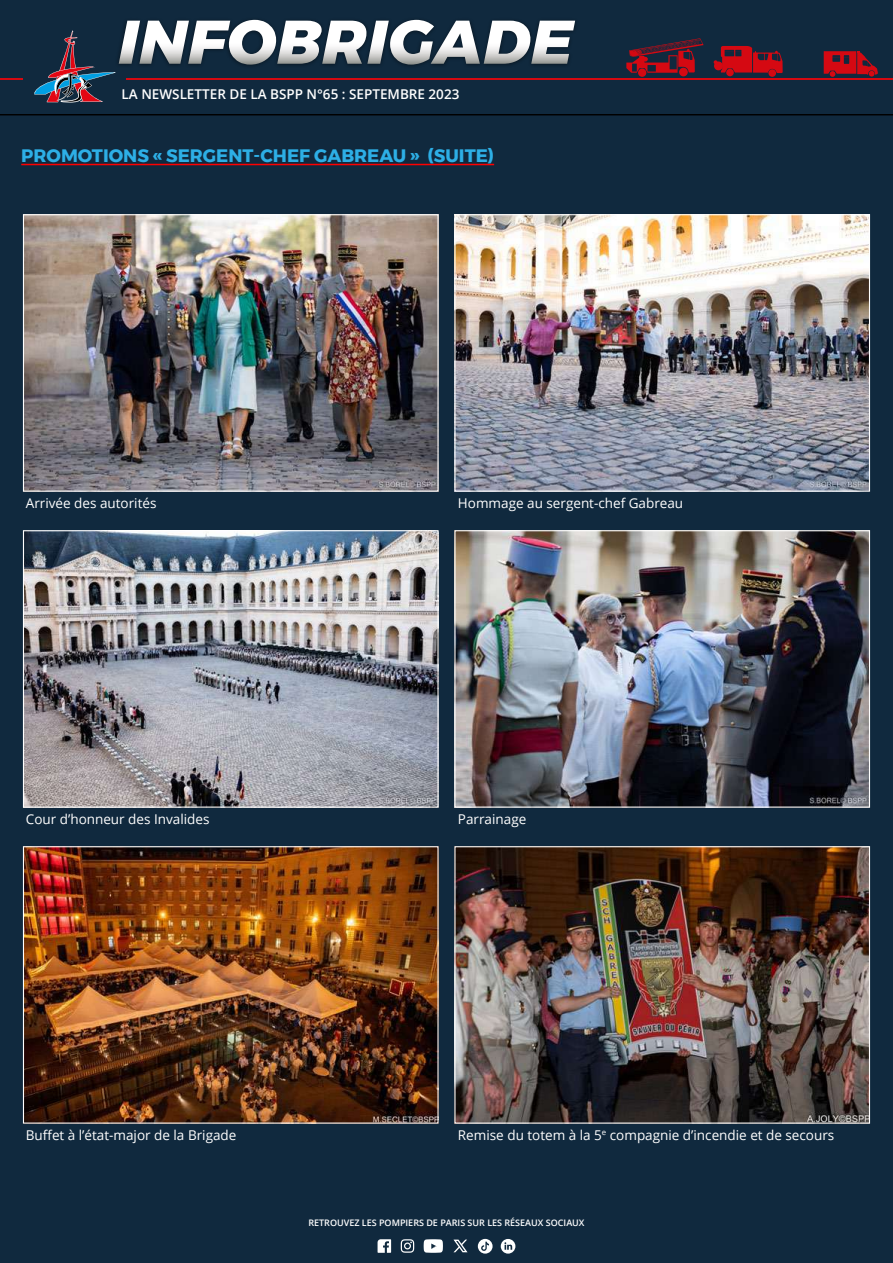
<style>
.page{position:relative;width:893px;height:1263px;background:#fff}
.page>*{position:absolute;margin:0;border:0;box-sizing:border-box;transform-origin:0 0}
.t1{font:italic 800 61.5px "Montserrat";letter-spacing:.01em;color:#fff}
.t2{font:700 18px "Montserrat";color:#2dafe6}
.t3{font:13.5px "Open Sans";color:#fff}
.t4{font:600 13.5px "Open Sans";color:#fff}
.t5{font:600 9px "Open Sans";color:#fff}
</style>
<div class="page">
<div style="left:0;top:114px;width:893px;height:1094px;background:#10293e"></div>
<div style="left:0;top:0;width:893px;height:114px;background:#10293e"></div>
<svg style="left:34px;top:31px;width:81px;height:72px"></svg>
<hr style="left:127px;top:78px;width:766px;height:2px;background:#d50911">
<hr style="left:0;top:78px;width:23px;height:2px;background:#d50911">
<div style="left:115px;top:17px;width:464px;height:52px;background:#000;opacity:.5"></div>
<svg style="left:824px;top:51px;width:54px;height:26px"></svg>
<svg style="left:714px;top:46px;width:69px;height:31px"></svg>
<svg style="left:626px;top:38px;width:78px;height:39px"></svg>
<div style="left:0;top:1208px;width:893px;height:55px;background:#10293e"></div>
<svg style="left:378px;top:1239px;width:13px;height:14px"></svg>
<svg style="left:401px;top:1239px;width:13px;height:14px"></svg>
<svg style="left:424px;top:1239px;width:19px;height:14px"></svg>
<svg style="left:478px;top:1239px;width:15px;height:14px"></svg>
<svg style="left:501px;top:1239px;width:14px;height:14px"></svg>
<svg style="left:453px;top:1239px;width:14px;height:13px"></svg>
<hr style="left:21px;top:164px;width:473px;height:1px;background:#f00">
<img style="left:25px;top:216px;width:412px;height:274px">
<div style="left:23px;top:214px;width:416px;height:278px;border:1px solid #fff"></div>
<img style="left:25px;top:532px;width:412px;height:274px">
<div style="left:23px;top:530px;width:416px;height:278px;border:1px solid #fff"></div>
<img style="left:25px;top:848px;width:412px;height:274px">
<div style="left:23px;top:846px;width:416px;height:278px;border:1px solid #fff"></div>
<img style="left:456px;top:216px;width:412px;height:274px">
<div style="left:454px;top:214px;width:416px;height:278px;border:1px solid #fff"></div>
<img style="left:456px;top:532px;width:412px;height:274px">
<div style="left:454px;top:530px;width:416px;height:278px;border:1px solid #fff"></div>
<img style="left:456px;top:848px;width:412px;height:274px">
<div style="left:454px;top:846px;width:416px;height:278px;border:1px solid #fff"></div>
<h1 class="t1" style="left:118px;top:-8px;width:456px">INFOBRIGADE</h1>
<p class="t4" style="left:122px;top:85px;width:339px">LA NEWSLETTER DE LA BSPP N°65 : SEPTEMBRE 2023</p>
<p class="t4" style="left:322px;top:86px;width:137px">56 NOVEMBRE 2022</p>
<h2 class="t2" style="left:21px;top:141px;width:474px">PROMOTIONS « SERGENT-CHEF GABREAU » (SUITE)</h2>
<p class="t3" style="left:26px;top:494px;width:132px">Arrivée des autorités</p>
<p class="t3" style="left:458px;top:494px;width:227px">Hommage au sergent-chef Gabreau</p>
<p class="t3" style="left:26px;top:810px;width:185px">Cour d’honneur des Invalides</p>
<p class="t3" style="left:458px;top:810px;width:70px">Parrainage</p>
<p class="t3" style="left:26px;top:1125px;width:212px">Buffet à l’état-major de la Brigade</p>
<p class="t3" style="left:458px;top:1125px;width:378px">Remise du totem à la 5<sup>e</sup> compagnie d’incendie et de secours</p>
<p class="t5" style="left:308px;top:1217px;width:278px">RETROUVEZ LES POMPIERS DE PARIS SUR LES RÉSEAUX SOCIAUX</p>
</div>
